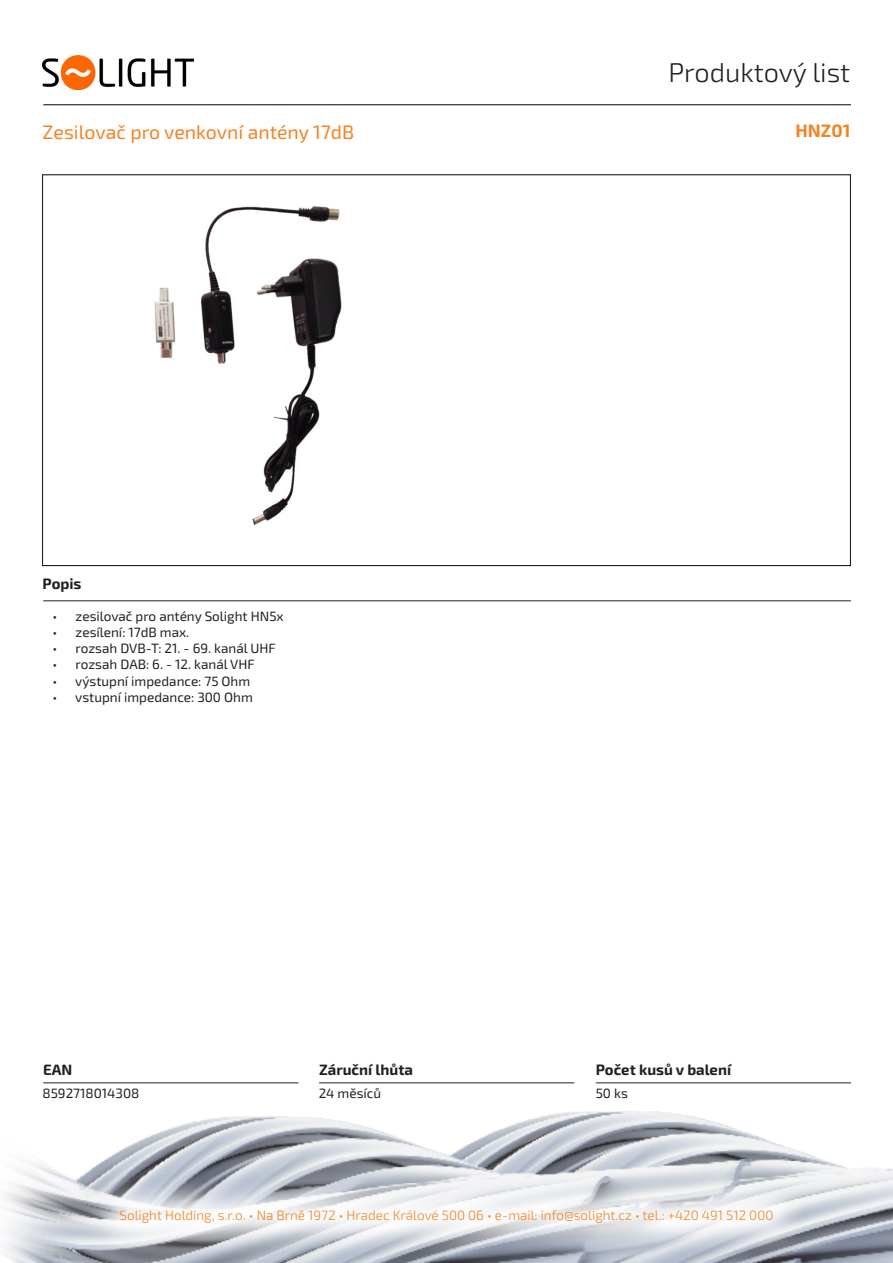
<style>
.page{position:relative;width:893px;height:1263px;background:#fff}
.page>*{position:absolute;margin:0;border:0;box-sizing:border-box;transform-origin:0 0}
.t1{font:300 27px "Exo 2.0";color:#231f20}
.t2{font:19.5px "Exo 2.0";color:#f58220}
.Kód_produktu{font:700 18px "Exo 2.0";color:#f58220}
.t3{font:700 15px "Exo 2.0";color:#231f20}
.t4{font:13.5px "Exo 2.0";color:#231f20}
.t5{font:300 13.5px "Exo 2.0";color:#f58220}
</style>
<div class="page">
<img style="left:3px;top:1082px;width:890px;height:181px">
<hr style="left:43px;top:104px;width:808px;height:1px;background:#231f20">
<hr style="left:43px;top:600px;width:808px;height:1px;background:#231f20">
<hr style="left:596px;top:1082px;width:255px;height:1px;background:#231f20">
<hr style="left:319px;top:1082px;width:255px;height:1px;background:#231f20">
<hr style="left:43px;top:1082px;width:255px;height:1px;background:#231f20">
<svg style="left:85px;top:1174px;width:723px;height:84px"></svg>
<img style="left:43px;top:55px;width:150px;height:34px">
<img style="left:154px;top:206px;width:188px;height:319px">
<h1 class="t1" style="left:668px;top:57px;width:183px">Produktový list</h1>
<p class="t2" style="left:43px;top:120px;width:313px">Zesilovač pro venkovní antény 17dB</p>
<p class="Kód_produktu" style="left:795px;top:120px;width:56px">HNZ01</p>
<p class="t3" style="left:43px;top:575px;width:40px">Popis</p>
<p class="t4" style="left:53px;top:608px;width:233px">• zesilovač pro antény Solight HN5x</p>
<p class="t4" style="left:53px;top:624px;width:138px">• zesílení: 17dB max.</p>
<p class="t4" style="left:53px;top:640px;width:225px">• rozsah DVB-T: 21. - 69. kanál UHF</p>
<p class="t4" style="left:53px;top:657px;width:204px">• rozsah DAB: 6. - 12. kanál VHF</p>
<p class="t4" style="left:53px;top:673px;width:199px">• výstupní impedance: 75 Ohm</p>
<p class="t4" style="left:53px;top:689px;width:202px">• vstupní impedance: 300 Ohm</p>
<p class="t3" style="left:43px;top:1060px;width:31px">EAN</p>
<p class="t3" style="left:319px;top:1060px;width:95px">Záruční lhůta</p>
<p class="t3" style="left:596px;top:1060px;width:137px">Počet kusů v balení</p>
<p class="t4" style="left:43px;top:1085px;width:98px">8592718014308</p>
<p class="t4" style="left:319px;top:1085px;width:64px">24 měsíců</p>
<p class="t4" style="left:596px;top:1085px;width:34px">50 ks</p>
<p class="t5" style="left:120px;top:1208px;width:655px">Solight Holding, s.r.o. • Na Brně 1972 • Hradec Králové 500 06 • e-mail: info@solight.cz • tel.: +420 491 512 000</p>
</div>
